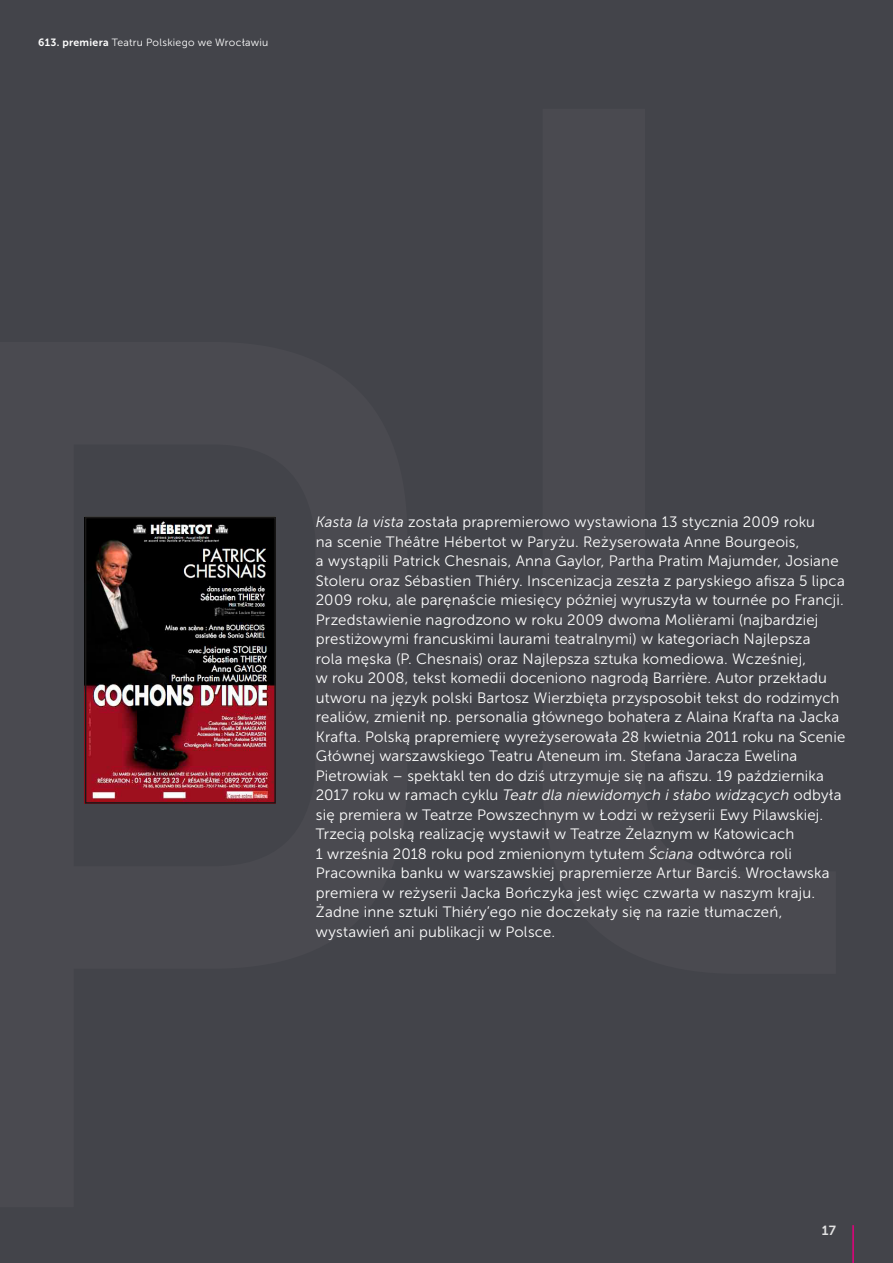
<style>
.page{position:relative;width:893px;height:1263px;background:#43444a}
.page>*{position:absolute;margin:0;border:0;box-sizing:border-box;transform-origin:0 0}
.t1{font:15px/19.5px "Museo Sans 300";letter-spacing:.015em;color:#fff}
.t2{font:13.2px "Museo Sans 700";color:#e3e3e3}
.t3{font:10.5px "Museo Sans 300";letter-spacing:.025em;color:#fff}
.s1{font-family:"Museo Sans 700"}
.s2{font-style:italic}
</style>
<div class="page">
<img style="left:88px;top:520px;width:185px;height:281px">
<div style="left:85px;top:517px;width:191px;height:287px;border:2px solid #191817"></div>
<hr style="left:852px;top:1225px;width:2px;height:38px;background:#e4007d">
<p class="t3" style="left:38px;top:37px;width:232px"><span class="s1">613. premiera</span> Teatru Polskiego we Wrocławiu</p>
<p class="t1" style="left:316px;top:512px;width:531px"><span class="s2">Kasta la vista</span> została prapremierowo wystawiona 13 stycznia 2009 roku<br>na scenie Théâtre Hébertot w Paryżu. Reżyserowała Anne Bourgeois,<br>a wystąpili Patrick Chesnais, Anna Gaylor, Partha Pratim Majumder, Josiane Stoleru oraz Sébastien Thiéry. Inscenizacja zeszła z paryskiego afisza 5 lipca 2009 roku, ale paręnaście miesięcy później wyruszyła w tournée po Francji.<br>Przedstawienie nagrodzono w roku 2009 dwoma Molièrami (najbardziej prestiżowymi francuskimi laurami teatralnymi) w kategoriach Najlepsza<br>rola męska (P. Chesnais) oraz Najlepsza sztuka komediowa. Wcześniej,<br>w roku 2008, tekst komedii doceniono nagrodą Barrière. Autor przekładu utworu na język polski Bartosz Wierzbięta przysposobił tekst do rodzimych realiów, zmienił np. personalia głównego bohatera z Alaina Krafta na Jacka Krafta. Polską prapremierę wyreżyserowała 28 kwietnia 2011 roku na Scenie Głównej warszawskiego Teatru Ateneum im. Stefana Jaracza Ewelina Pietrowiak – spektakl ten do dziś utrzymuje się na afiszu. 19 października 2017 roku w ramach cyklu <span class="s2">Teatr dla niewidomych i słabo widzących</span> odbyła się premiera w Teatrze Powszechnym w Łodzi w reżyserii Ewy Pilawskiej.<br>Trzecią polską realizację wystawił w Teatrze Żelaznym w Katowicach<br>1 września 2018 roku pod zmienionym tytułem <span class="s2">Ściana</span> odtwórca roli Pracownika banku w warszawskiej prapremierze Artur Barciś. Wrocławska premiera w reżyserii Jacka Bończyka jest więc czwarta w naszym kraju.<br>Żadne inne sztuki Thiéry’ego nie doczekały się na razie tłumaczeń, wystawień ani publikacji w Polsce.</p>
<p class="t2" style="left:822px;top:1223px;width:15px">17</p>
</div>
